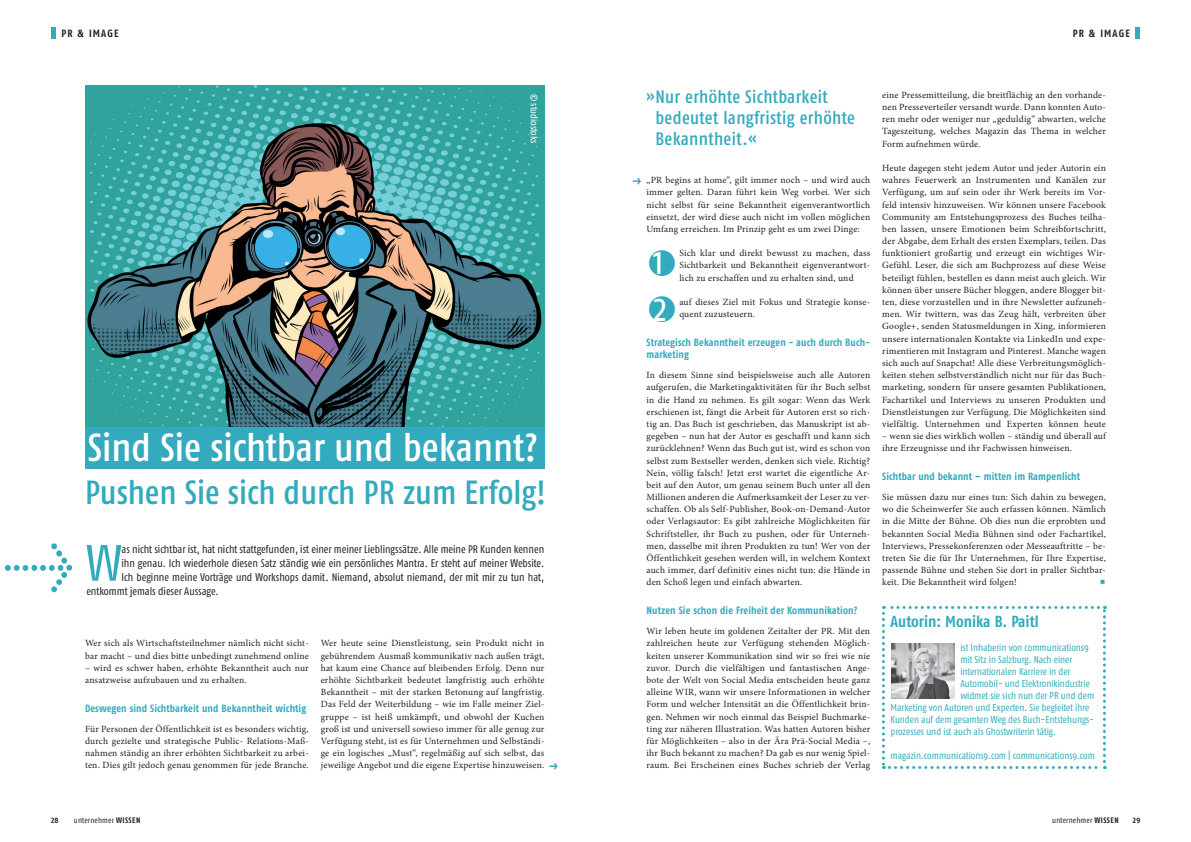
<style>
.page{position:relative;width:1191px;height:842px;background:#fff}
.page>*{position:absolute;margin:0;border:0;box-sizing:border-box;transform-origin:0 0}
.t1{font:condensed 51px "Fago OT";color:#33aabd}
.t2{font:condensed 46px "Fago OT";color:#33aabd}
.t3{font:500 condensed 39px "Fago OT";color:#fff}
.t4{font:500 condensed 33.5px "Fago OT";letter-spacing:-.005em;color:#33aabd}
.t5{font:500 condensed 18px/21px "Fago OT";letter-spacing:.02em;color:#33aabd}
.t6{font:700 condensed 16px "Fago OT";color:#33aabd}
.t7{font:700 condensed 13px "Fago OT";color:#33aabd}
.t8{font:condensed 11px "Fago OT";color:#231f20}
.t9{font:700 condensed 10.5px/12px "Fago OT";letter-spacing:.01em;color:#33aabd}
.t10{font:700 condensed 10.5px "Fago OT";letter-spacing:.11em;color:#231f20}
.t11{font:condensed 10px "Fago OT";color:#33aabd}
.t12{font:condensed 10px "Fago OT";color:#fff}
.t13{font:9.5px/12.2px "Minion Pro";letter-spacing:.02em;color:#231f20;text-align:justify}
.t14{font:condensed 8px "Fago OT";letter-spacing:.02em;color:#231f20}
.t15{font:700 condensed 8px "Fago OT";color:#231f20}
.s1{font-size:39px;color:#fff}
.s2{font-weight:700}
</style>
<div class="page">
<div style="left:1135px;top:27px;width:5px;height:12px;background:#33aabd"></div>
<div style="left:51px;top:27px;width:5px;height:12px;background:#33aabd"></div>
<svg style="left:882px;top:606px;width:224px;height:163px"></svg>
<img style="left:891px;top:644px;width:63px;height:55px">
<div style="left:85px;top:427px;width:459px;height:41px;background:#33aabd"></div>
<img style="left:85px;top:86px;width:459px;height:341px">
<p class="t10" style="left:61px;top:27px;width:59px">PR &amp; IMAGE</p>
<p class="t12" style="left:540px;top:94px;width:51px;rotate:90deg">© studiostoks</p>
<h3 class="t3" style="left:88px;top:423px;width:451px">Sind Sie sichtbar und bekannt?</h3>
<h3 class="t4" style="left:85px;top:472px;width:462px">Pushen Sie sich durch PR zum Erfolg!</h3>
<p class="t8" style="left:122px;top:542px;width:424px">as nicht sichtbar ist, hat nicht stattgefunden, ist einer meiner Lieblingssätze. Alle meine PR Kunden kennen</p>
<p class="t8" style="left:122px;top:556px;width:424px">ihn genau. Ich wiederhole diesen Satz ständig wie ein persönliches Mantra. Er steht auf meiner Website.</p>
<p class="t8" style="left:122px;top:570px;width:424px">Ich beginne meine Vorträge und Workshops damit. Niemand, absolut niemand, der mit mir zu tun hat,</p>
<p class="t8" style="left:86px;top:584px;width:134px">entkommt jemals dieser Aussage.</p>
<h1 class="t1" style="left:86px;top:532px;width:37px">W</h1>
<p class="t13" style="left:85px;top:637px;width:225px">Wer sich als Wirtschaftsteilnehmer nämlich nicht sicht&shy;bar macht – und dies bitte unbedingt zunehmend online</p>
<p class="t13" style="left:85px;top:662px;width:225px">– wird es schwer haben, erhöhte Bekanntheit auch nur ansatzweise aufzubauen und zu erhalten.</p>
<p class="t9" style="left:85px;top:702px;width:223px">Deswegen sind Sichtbarkeit und Bekanntheit wichtig</p>
<p class="t13" style="left:85px;top:723px;width:225px">Für Personen der Öffentlichkeit ist es besonders wichtig, durch gezielte und strategische Public- Relations-Maß&shy;nahmen ständig an ihrer erhöhten Sichtbarkeit zu arbei&shy;ten. Dies gilt jedoch genau genommen für jede Branche.</p>
<p class="t13" style="left:321px;top:637px;width:225px">Wer heute seine Dienstleistung, sein Produkt nicht in gebührendem Ausmaß kommunikativ nach außen trägt, hat kaum eine Chance auf bleibenden Erfolg. Denn nur erhöhte Sichtbarkeit bedeutet langfristig auch erhöhte Bekanntheit – mit der starken Betonung auf langfristig.<br>Das Feld der Weiterbildung – wie im Falle meiner Ziel&shy;gruppe – ist heiß umkämpft, und obwohl der Kuchen groß ist und universell sowieso immer für alle genug zur Verfügung steht, ist es für Unternehmen und Selbständi&shy;ge ein logisches „Must“, regelmäßig auf sich selbst, das jeweilige Angebot und die eigene Expertise hinzuweisen.</p>
<h3 class="t7" style="left:549px;top:758px;width:11px">→</h3>
<p class="t10" style="left:1072px;top:27px;width:59px">PR &amp; IMAGE</p>
<h3 class="t5" style="left:655px;top:87px;width:201px;text-indent:-9px">»Nur erhöhte Sichtbarkeit bedeutet langfristig erhöhte<br>Bekanntheit.«</h3>
<p class="t13" style="left:646px;top:174px;width:225px">„PR begins at home“, gilt immer noch – und wird auch immer gelten. Daran führt kein Weg vorbei. Wer sich nicht selbst für seine Bekanntheit eigenverantwortlich einsetzt, der wird diese auch nicht im vollen möglichen Umfang erreichen. Im Prinzip geht es um zwei Dinge:</p>
<p class="t13" style="left:679px;top:247px;width:192px">Sich klar und direkt bewusst zu machen, dass Sichtbarkeit und Bekanntheit eigenverantwort&shy;lich zu erschaffen und zu erhalten sind, und</p>
<p class="t13" style="left:679px;top:296px;width:192px">auf dieses Ziel mit Fokus und Strategie konse&shy;quent zuzusteuern.</p>
<p class="t9" style="left:646px;top:337px;width:225px">Strategisch Bekanntheit erzeugen - auch durch Buch&shy;marketing</p>
<p class="t13" style="left:646px;top:369px;width:225px">In diesem Sinne sind beispielsweise auch alle Autoren aufgerufen, die Marketingaktivitäten für ihr Buch selbst in die Hand zu nehmen. Es gilt sogar: Wenn das Werk erschienen ist, fängt die Arbeit für Autoren erst so rich&shy;tig an. Das Buch ist geschrieben, das Manuskript ist ab&shy;gegeben – nun hat der Autor es geschafft und kann sich zurücklehnen? Wenn das Buch gut ist, wird es schon von selbst zum Bestseller werden, denken sich viele. Richtig?<br>Nein, völlig falsch! Jetzt erst wartet die eigentliche Ar&shy;beit auf den Autor, um genau seinem Buch unter all den Millionen anderen die Aufmerksamkeit der Leser zu ver&shy;schaffen. Ob als Self-Publisher, Book-on-Demand-Autor oder Verlagsautor: Es gibt zahlreiche Möglichkeiten für Schriftsteller, ihr Buch zu pushen, oder für Unterneh&shy;men, dasselbe mit ihren Produkten zu tun! Wer von der Öffentlichkeit gesehen werden will, in welchem Kontext auch immer, darf definitiv eines nicht tun: die Hände in den Schoß legen und einfach abwarten.</p>
<p class="t9" style="left:646px;top:605px;width:212px">Nutzen Sie schon die Freiheit der Kommunikation?</p>
<p class="t13" style="left:646px;top:625px;width:225px">Wir leben heute im goldenen Zeitalter der PR. Mit den zahlreichen heute zur Verfügung stehenden Möglich&shy;keiten unserer Kommunikation sind wir so frei wie nie zuvor. Durch die vielfältigen und fantastischen Ange&shy;bote der Welt von Social Media entscheiden heute ganz alleine WIR, wann wir unsere Informationen in welcher Form und welcher Intensität an die Öffentlichkeit brin&shy;gen. Nehmen wir noch einmal das Beispiel Buchmarke&shy;ting zur näheren Illustration. Was hatten Autoren bisher für Möglichkeiten – also in der Ära Prä-Social Media –, ihr Buch bekannt zu machen? Da gab es nur wenig Spiel&shy;raum. Bei Erscheinen eines Buches schrieb der Verlag</p>
<h3 class="t7" style="left:632px;top:174px;width:11px">→</h3>
<h2 class="t2" style="left:646px;top:233px;width:33px">●<span class="s1">1</span></h2>
<h2 class="t2" style="left:646px;top:279px;width:33px">●<span class="s1">2</span></h2>
<p class="t13" style="left:882px;top:89px;width:225px">eine Pressemitteilung, die breitflächig an den vorhande&shy;nen Presseverteiler versandt wurde. Dann konnten Auto&shy;ren mehr oder weniger nur „geduldig“ abwarten, welche Tageszeitung, welches Magazin das Thema in welcher Form aufnehmen würde.</p>
<p class="t13" style="left:882px;top:162px;width:225px">Heute dagegen steht jedem Autor und jeder Autorin ein wahres Feuerwerk an Instrumenten und Kanälen zur Verfügung, um auf sein oder ihr Werk bereits im Vor&shy;feld intensiv hinzuweisen. Wir können unsere Facebook Community am Entstehungsprozess des Buches teilha&shy;ben lassen, unsere Emotionen beim Schreibfortschritt, der Abgabe, dem Erhalt des ersten Exemplars, teilen. Das funktioniert großartig und erzeugt ein wichtiges Wir-Gefühl. Leser, die sich am Buchprozess auf diese Weise beteiligt fühlen, bestellen es dann meist auch gleich. Wir können über unsere Bücher bloggen, andere Blogger bit&shy;ten, diese vorzustellen und in ihre Newsletter aufzuneh&shy;men. Wir twittern, was das Zeug hält, verbreiten über Google+, senden Statusmeldungen in Xing, informieren unsere internationalen Kontakte via LinkedIn und expe&shy;rimentieren mit Instagram und Pinterest. Manche wagen sich auch auf Snapchat! Alle diese Verbreitungsmöglich&shy;keiten stehen selbstverständlich nicht nur für das Buch&shy;marketing, sondern für unsere gesamten Publikationen, Fachartikel und Interviews zu unseren Produkten und Dienstleistungen zur Verfügung. Die Möglichkeiten sind vielfältig. Unternehmen und Experten können heute</p>
<p class="t13" style="left:882px;top:430px;width:225px">– wenn sie dies wirklich wollen – ständig und überall auf ihre Erzeugnisse und ihr Fachwissen hinweisen.</p>
<p class="t9" style="left:882px;top:471px;width:199px">Sichtbar und bekannt – mitten im Rampenlicht</p>
<p class="t13" style="left:882px;top:491px;width:225px">Sie müssen dazu nur eines tun: Sich dahin zu bewegen, wo die Scheinwerfer Sie auch erfassen können. Nämlich in die Mitte der Bühne. Ob dies nun die erprobten und bekannten Social Media Bühnen sind oder Fachartikel, Interviews, Pressekonferenzen oder Messeauftritte – be&shy;treten Sie die für Ihr Unternehmen, für Ihre Expertise, passende Bühne und stehen Sie dort in praller Sichtbar-</p>
<p class="t13" style="left:882px;top:576px;width:136px">keit. Die Bekanntheit wird folgen!</p>
<h3 class="t6" style="left:890px;top:612px;width:150px">Autorin: Monika B. Paitl</h3>
<p class="t11" style="left:960px;top:642px;width:130px">ist Inhaberin von communications9</p>
<p class="t11" style="left:960px;top:654px;width:113px">mit Sitz in Salzburg. Nach einer</p>
<p class="t11" style="left:960px;top:666px;width:112px">internationalen Karriere in der</p>
<p class="t11" style="left:960px;top:678px;width:131px">Automobil- und Elektronikindustrie</p>
<p class="t11" style="left:960px;top:690px;width:135px">widmet sie sich nun der PR und dem</p>
<p class="t11" style="left:890px;top:702px;width:200px">Marketing von Autoren und Experten. Sie begleitet ihre</p>
<p class="t11" style="left:890px;top:714px;width:205px">Kunden auf dem gesamten Weg des Buch-Entstehungs-</p>
<p class="t11" style="left:890px;top:726px;width:167px">prozesses und ist auch als Ghostwriterin tätig.</p>
<p class="t11" style="left:890px;top:750px;width:206px">magazin.communications9.com | communications9.com</p>
<p class="t15" style="left:51px;top:816px;width:9px">28</p>
<p class="t14" style="left:74px;top:816px;width:68px">unternehmer <span class="s2">WISSEN</span></p>
<p class="t14" style="left:1052px;top:816px;width:68px">unternehmer <span class="s2">WISSEN</span></p>
<p class="t15" style="left:1132px;top:816px;width:9px">29</p>
</div>
